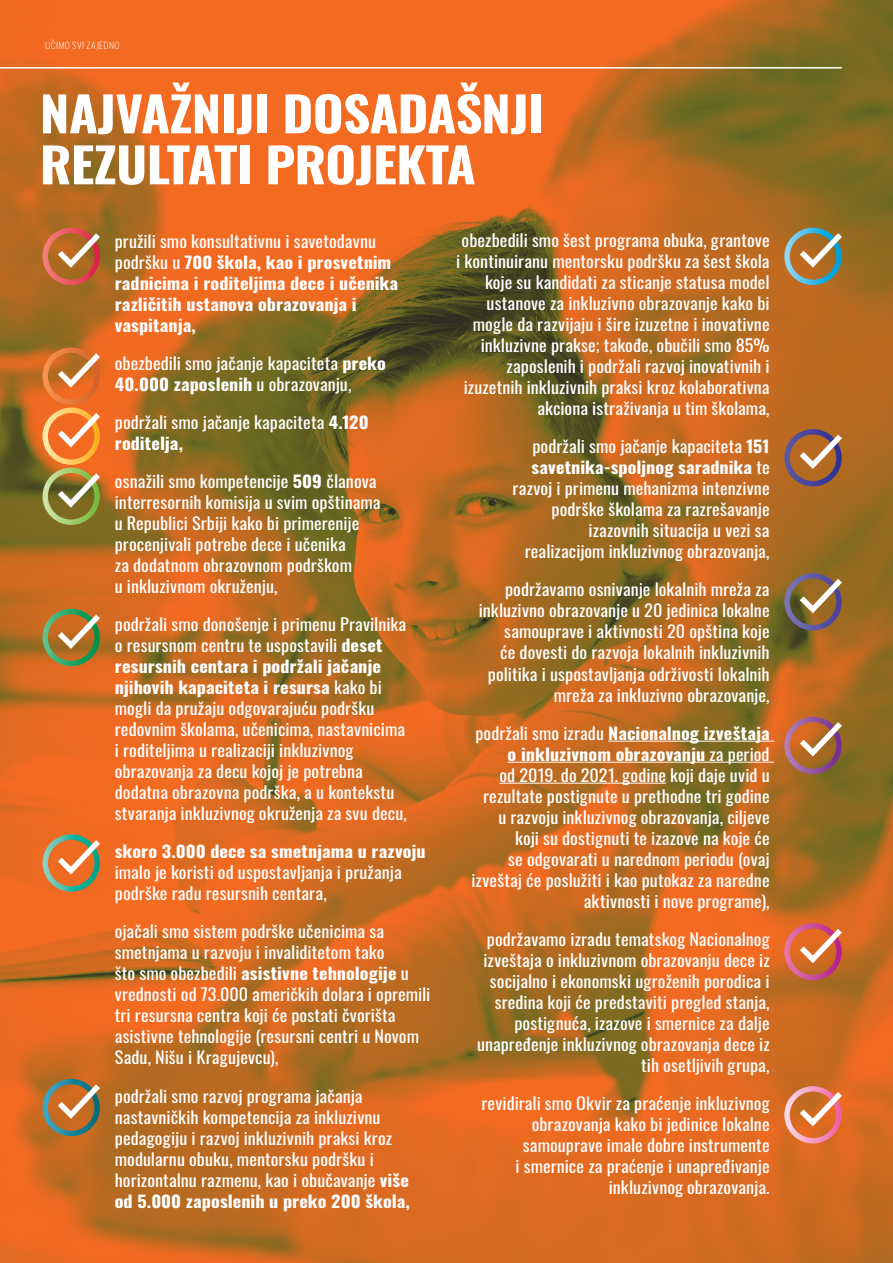
<style>
.page{position:relative;width:893px;height:1263px;background:#fff}
.page>*{position:absolute;margin:0;border:0;box-sizing:border-box;transform-origin:0 0}
.Podnasl{font:700 48px/51px "Oswald";letter-spacing:-.01em;color:#fff;scale:1.1 1}
.t1{font:16.5px/21px "Oswald";letter-spacing:.005em;color:#fff;scale:1.1 1}
.t2{font:700 16.5px/21px "Oswald";color:#fff;scale:1.1 1}
.t3{font:200 9px "Oswald";letter-spacing:.035em;color:#fff;scale:1.1 1}
.s1{font-weight:400}
.s2{font-weight:700}
</style>
<div class="page">
<img style="left:0;top:0;width:893px;height:1263px">
<hr style="left:608px;top:741px;width:166px;height:1px;background:#fff">
<hr style="left:508px;top:762px;width:266px;height:1px;background:#fff">
<hr style="left:499px;top:783px;width:167px;height:1px;background:#fff">
<hr style="left:0;top:67px;width:842px;height:2px;background:#fff">
<div style="left:43px;top:228px;width:57px;height:57px;border:5px solid #fff;border-radius:50%"></div>
<svg style="left:52px;top:228px;width:54px;height:44px;background:#bc7545"></svg>
<div style="left:43px;top:347px;width:57px;height:58px;border:5px solid #fff;border-radius:50%"></div>
<svg style="left:52px;top:347px;width:54px;height:44px;background:#d87d40"></svg>
<div style="left:43px;top:407px;width:57px;height:58px;border:5px solid #fff;border-radius:50%"></div>
<svg style="left:52px;top:407px;width:54px;height:44px;background:#f58a43"></svg>
<div style="left:43px;top:468px;width:57px;height:57px;border:5px solid #fff;border-radius:50%"></div>
<svg style="left:52px;top:467px;width:54px;height:44px;background:#9f8946"></svg>
<div style="left:43px;top:609px;width:57px;height:57px;border:5px solid #fff;border-radius:50%"></div>
<svg style="left:52px;top:609px;width:54px;height:44px;background:#aa8547"></svg>
<div style="left:43px;top:834px;width:57px;height:58px;border:5px solid #fff;border-radius:50%"></div>
<svg style="left:52px;top:834px;width:54px;height:44px;background:#ce8850"></svg>
<div style="left:43px;top:1079px;width:57px;height:57px;border:5px solid #fff;border-radius:50%"></div>
<svg style="left:52px;top:1078px;width:54px;height:45px;background:#b07f4e"></svg>
<div style="left:784px;top:228px;width:58px;height:57px;border:5px solid #fff;border-radius:50%"></div>
<svg style="left:794px;top:227px;width:54px;height:44px;background:#9d885d"></svg>
<div style="left:784px;top:429px;width:58px;height:57px;border:5px solid #fff;border-radius:50%"></div>
<svg style="left:794px;top:429px;width:54px;height:44px;background:#aa7550"></svg>
<div style="left:784px;top:573px;width:58px;height:57px;border:5px solid #fff;border-radius:50%"></div>
<svg style="left:794px;top:573px;width:54px;height:44px;background:#937652"></svg>
<div style="left:784px;top:717px;width:58px;height:57px;border:5px solid #fff;border-radius:50%"></div>
<svg style="left:794px;top:716px;width:54px;height:44px;background:#b37651"></svg>
<div style="left:784px;top:923px;width:58px;height:57px;border:5px solid #fff;border-radius:50%"></div>
<svg style="left:794px;top:923px;width:54px;height:44px;background:#da7450"></svg>
<div style="left:784px;top:1086px;width:58px;height:57px;border:5px solid #fff;border-radius:50%"></div>
<svg style="left:794px;top:1086px;width:54px;height:44px;background:#df8155"></svg>
<div style="left:43px;top:38px;width:79px;height:14px;background:#f36a21"></div>
<p class="t3" style="left:45px;top:37px;width:69px">UČIMO SVI ZAJEDNO</p>
<p class="Podnasl" style="left:40px;top:84px;width:460px">NAJVAŽNIJI DOSADAŠNJI<br>REZULTATI PROJEKTA</p>
<p class="t2" style="left:115px;top:229px;width:259px"><span class="s1">pružili smo konsultativnu i savetodavnu podršku u</span> 700 škola, kao i prosvetnim radnicima i roditeljima dece i učenika različitih ustanova obrazovanja i vaspitanja,</p>
<p class="t1" style="left:115px;top:351px;width:248px">obezbedili smo jačanje kapaciteta <span class="s2">preko<br>40.000 zaposlenih</span> u obrazovanju,</p>
<p class="t1" style="left:115px;top:410px;width:232px">podržali smo jačanje kapaciteta <span class="s2">4.120 roditelja,</span></p>
<p class="t1" style="left:115px;top:469px;width:243px">osnažili smo kompetencije <span class="s2">509</span> članova interresornih komisija u svim opštinama u Republici Srbiji kako bi primerenije procenjivali potrebe dece i učenika<br>za dodatnom obrazovnom podrškom<br>u inkluzivnom okruženju,</p>
<p class="t1" style="left:115px;top:613px;width:267px">podržali smo donošenje i primenu Pravilnika o resursnom centru te uspostavili <span class="s2">deset resursnih centara i podržali jačanje njihovih kapaciteta i resursa</span> kako bi mogli da pružaju odgovarajuću podršku redovnim školama, učenicima, nastavnicima i roditeljima u realizaciji inkluzivnog obrazovanja za decu kojoj je potrebna dodatna obrazovna podrška, a u kontekstu stvaranja inkluzivnog okruženja za svu decu,</p>
<p class="t1" style="left:115px;top:840px;width:284px"><span class="s2">skoro 3.000 dece sa smetnjama u razvoju </span>imalo je koristi od uspostavljanja i pružanja podrške radu resursnih centara,</p>
<p class="t1" style="left:115px;top:920px;width:288px">ojačali smo sistem podrške učenicima sa smetnjama u razvoju i invaliditetom tako<br>što smo obezbedili <span class="s2">asistivne tehnologije</span> u vrednosti od 73.000 američkih dolara i opremili tri resursna centra koji će postati čvorišta asistivne tehnologije (resursni centri u Novom Sadu, Nišu i Kragujevcu),</p>
<p class="t1" style="left:115px;top:1084px;width:270px">podržali smo razvoj programa jačanja nastavničkih kompetencija za inkluzivnu pedagogiju i razvoj inkluzivnih praksi kroz modularnu obuku, mentorsku podršku i horizontalnu razmenu, kao i obučavanje <span class="s2">više od 5.000 zaposlenih u preko 200 škola,</span></p>
<p class="t1" style="left:456px;top:229px;width:286px;text-align:right">obezbedili smo šest programa obuka, grantove i kontinuiranu mentorsku podršku za šest škola koje su kandidati za sticanje statusa model ustanove za inkluzivno obrazovanje kako bi mogle da razvijaju i šire izuzetne i inovativne inkluzivne prakse; takođe, obučili smo 85% zaposlenih i podržali razvoj inovativnih i izuzetnih inkluzivnih praksi kroz kolaborativna akciona istraživanja u tim školama,</p>
<p class="t1" style="left:513px;top:435px;width:235px;text-align:right">podržali smo jačanje kapaciteta <span class="s2">151 savetnika-spoljnog saradnika</span> te razvoj i primenu mehanizma intenzivne podrške školama za razrešavanje izazovnih situacija u vezi sa realizacijom inkluzivnog obrazovanja,</p>
<p class="t1" style="left:479px;top:578px;width:266px;text-align:right">podržavamo osnivanje lokalnih mreža za inkluzivno obrazovanje u 20 jedinica lokalne samouprave i aktivnosti 20 opština koje<br>će dovesti do razvoja lokalnih inkluzivnih politika i uspostavljanja održivosti lokalnih mreža za inkluzivno obrazovanje,</p>
<p class="t1" style="left:471px;top:721px;width:273px;text-align:right">podržali smo izradu <span class="s2">Nacionalnog izveštaja o inkluzivnom obrazovanju</span> za period<br>od 2019. do 2021. godine koji daje uvid u rezultate postignute u prethodne tri godine u razvoju inkluzivnog obrazovanja, ciljeve koji su dostignuti te izazove na koje će<br>se odgovarati u narednom periodu (ovaj izveštaj će poslužiti i kao putokaz za naredne aktivnosti i nove programe),</p>
<p class="t1" style="left:477px;top:927px;width:268px;text-align:right">podržavamo izradu tematskog Nacionalnog izveštaja o inkluzivnom obrazovanju dece iz socijalno i ekonomski ugroženih porodica i sredina koji će predstaviti pregled stanja, postignuća, izazove i smernice za dalje unapređenje inkluzivnog obrazovanja dece iz tih osetljivih grupa,</p>
<p class="t1" style="left:481px;top:1091px;width:263px;text-align:right">revidirali smo Okvir za praćenje inkluzivnog obrazovanja kako bi jedinice lokalne samouprave imale dobre instrumente<br>i smernice za praćenje i unapređivanje inkluzivnog obrazovanja.</p>
</div>
